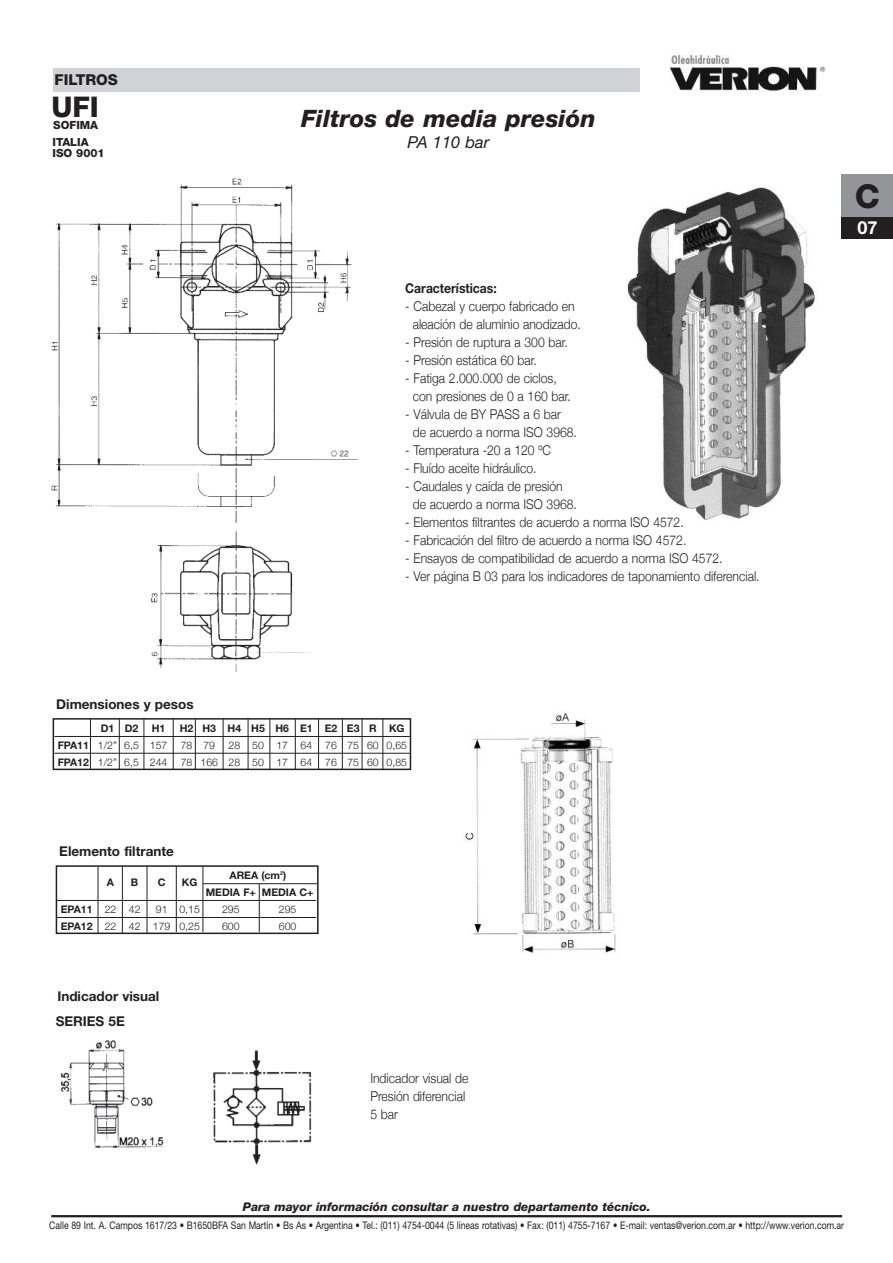
<style>
.page{position:relative;width:893px;height:1263px;background:#fff}
.page>*{position:absolute;margin:0;border:0;box-sizing:border-box;transform-origin:0 0}
.t1{font:800 33px "Helvetica Neue";color:#231f20}
.t2{font:800 28.5px "Helvetica Neue";color:#231f20}
.t3{font:italic 800 24px "Helvetica Neue";color:#231f20}
.t4{font:700 18px "Helvetica Neue";color:#fff}
.t5{font:italic 16.5px "Helvetica Neue";color:#231f20}
.t6{font:800 15px "Helvetica Neue";color:#231f20}
.t7{font:300 13.5px/18px "Helvetica Neue";color:#231f20;scale:.9 1}
.t8{font:700 13.5px "Helvetica Neue";color:#231f20}
.t9{font:700 13.5px "Helvetica Neue";color:#231f20;scale:.9 1}
.t10{font:italic 800 12px "Helvetica Neue";color:#231f20}
.t11{font:800 11.25px/11.2px "Helvetica Neue";color:#231f20}
.t12{font:10.5px "Helvetica Neue";color:#231f20;scale:.83 1}
.t13{font:300 10.5px "Helvetica Neue";color:#231f20}
.t14{font:700 10.5px/17px "Helvetica Neue";color:#231f20;text-align:center}
.s1{font-weight:700}
.s2{font-weight:300}
</style>
<div class="page">
<hr style="left:51px;top:1215px;width:791px;height:2px;background:#231f20">
<img style="left:671px;top:55px;width:154px;height:36px">
<div style="left:53px;top:68px;width:587px;height:24px;background:#d1d2d4"></div>
<div style="left:842px;top:217px;width:51px;height:21px;background:#231f20"></div>
<div style="left:842px;top:174px;width:51px;height:43px;background:#939598"></div>
<img style="left:60px;top:1040px;width:252px;height:125px">
<img style="left:51px;top:178px;width:307px;height:494px">
<div style="left:53px;top:718px;width:358px;height:52px;border:2px solid #231f20"></div>
<hr style="left:54px;top:753px;width:356px;height:1px;background:#231f20">
<hr style="left:54px;top:736px;width:356px;height:1px;background:#231f20">
<hr style="left:90px;top:719px;width:1px;height:50px;background:#231f20">
<hr style="left:119px;top:719px;width:1px;height:50px;background:#231f20">
<hr style="left:144px;top:719px;width:1px;height:50px;background:#231f20">
<hr style="left:173px;top:719px;width:1px;height:50px;background:#231f20">
<hr style="left:195px;top:719px;width:1px;height:50px;background:#231f20">
<hr style="left:223px;top:719px;width:1px;height:50px;background:#231f20">
<hr style="left:248px;top:719px;width:1px;height:50px;background:#231f20">
<hr style="left:270px;top:719px;width:1px;height:50px;background:#231f20">
<hr style="left:295px;top:719px;width:1px;height:50px;background:#231f20">
<hr style="left:318px;top:719px;width:1px;height:50px;background:#231f20">
<hr style="left:342px;top:719px;width:1px;height:50px;background:#231f20">
<hr style="left:362px;top:719px;width:1px;height:50px;background:#231f20">
<hr style="left:383px;top:719px;width:1px;height:50px;background:#231f20">
<img style="left:627px;top:187px;width:188px;height:333px">
<img style="left:465px;top:711px;width:151px;height:242px">
<div style="left:56px;top:865px;width:263px;height:69px;border:2px solid #231f20"></div>
<hr style="left:56px;top:900px;width:260px;height:1px;background:#231f20">
<hr style="left:56px;top:917px;width:260px;height:1px;background:#231f20">
<hr style="left:203px;top:883px;width:114px;height:1px;background:#231f20">
<hr style="left:98px;top:866px;width:1px;height:67px;background:#231f20">
<hr style="left:122px;top:866px;width:1px;height:67px;background:#231f20">
<hr style="left:147px;top:866px;width:1px;height:67px;background:#231f20">
<hr style="left:176px;top:866px;width:1px;height:66px;background:#231f20">
<hr style="left:203px;top:866px;width:1px;height:66px;background:#231f20">
<hr style="left:259px;top:884px;width:1px;height:48px;background:#231f20">
<p class="t6" style="left:55px;top:75px;width:65px">FILTROS</p>
<h2 class="t2" style="left:51px;top:97px;width:49px">UFI</h2>
<p class="t11" style="left:53px;top:120px;width:47px">SOFIMA</p>
<h3 class="t3" style="left:301px;top:110px;width:296px">Filtros de media presión</h3>
<p class="t5" style="left:407px;top:136px;width:83px">PA 110 bar</p>
<p class="t11" style="left:53px;top:137px;width:54px">ITALIA<br>ISO 9001</p>
<p class="t9" style="left:405px;top:283px;width:103px">Características:</p>
<p class="t7" style="left:405px;top:297px;width:197px;text-align:center">- Cabezal y cuerpo fabricado en aleación de aluminio anodizado.</p>
<p class="t7" style="left:405px;top:333px;width:182px">- Presión de ruptura a 300 bar.</p>
<p class="t7" style="left:405px;top:351px;width:148px">- Presión estática 60 bar.</p>
<p class="t7" style="left:413px;top:369px;width:177px;text-indent:-7px">- Fatiga 2.000.000 de ciclos, con presiones de 0 a 160 bar.</p>
<p class="t7" style="left:413px;top:405px;width:184px;text-indent:-7px">- Válvula de BY PASS a 6 bar de acuerdo a norma ISO 3968.</p>
<p class="t7" style="left:405px;top:441px;width:163px">- Temperatura -20 a 120 ºC</p>
<p class="t7" style="left:405px;top:459px;width:147px">- Fluído aceite hidráulico.</p>
<p class="t7" style="left:413px;top:477px;width:184px;text-indent:-7px">- Caudales y caída de presión de acuerdo a norma ISO 3968.</p>
<p class="t7" style="left:405px;top:513px;width:311px">- Elementos filtrantes de acuerdo a norma ISO 4572.</p>
<p class="t7" style="left:405px;top:531px;width:314px">- Fabricación del filtro de acuerdo a norma ISO 4572.</p>
<p class="t7" style="left:405px;top:549px;width:354px">- Ensayos de compatibilidad de acuerdo a norma ISO 4572.</p>
<p class="t7" style="left:405px;top:567px;width:395px">- Ver página B 03 para los indicadores de taponamiento diferencial.</p>
<h1 class="t1" style="left:855px;top:184px;width:27px">C</h1>
<h3 class="t4" style="left:857px;top:221px;width:22px">07</h3>
<p class="t8" style="left:56px;top:699px;width:139px">Dimensiones y pesos</p>
<p class="t14" style="left:101px;top:720px;width:39px">D1 D2</p>
<p class="t14" style="left:152px;top:720px;width:15px">H1</p>
<p class="t14" style="left:180px;top:720px;width:226px">H2 H3 H4 H5 H6 E1 E2 E3 R KG</p>
<p class="t13" style="left:58px;top:738px;width:111px"><span class="s1">FPA11</span> 1/2” 6,5 157</p>
<p class="t13" style="left:181px;top:738px;width:36px">78 79</p>
<p class="t13" style="left:229px;top:738px;width:180px">28 50 17 64 76 75 60 0,65</p>
<p class="t13" style="left:58px;top:755px;width:111px"><span class="s1">FPA12</span> 1/2” 6,5 244</p>
<p class="t13" style="left:181px;top:755px;width:228px">78 166 28 50 17 64 76 75 60 0,85</p>
<p class="t8" style="left:59px;top:846px;width:116px">Elemento filtrante</p>
<p class="t14" style="left:107px;top:875px;width:9px">A</p>
<p class="t14" style="left:131px;top:875px;width:9px">B</p>
<p class="t14" style="left:158px;top:875px;width:9px">C</p>
<p class="t14" style="left:182px;top:875px;width:17px">KG</p>
<p class="t14" style="left:206px;top:868px;width:109px">AREA (cm<sup>2</sup>)<br>MEDIA F+ MEDIA C+</p>
<p class="t14" style="left:61px;top:901px;width:81px">EPA11 <span class="s2">22 42</span></p>
<p class="t13" style="left:156px;top:903px;width:46px">91 0,15</p>
<p class="t13" style="left:222px;top:903px;width:19px">295</p>
<p class="t13" style="left:279px;top:903px;width:19px">295</p>
<p class="t13" style="left:61px;top:920px;width:141px"><span class="s1">EPA12</span> 22 42 179 0,25</p>
<p class="t13" style="left:222px;top:920px;width:19px">600</p>
<p class="t13" style="left:279px;top:920px;width:19px">600</p>
<p class="t8" style="left:57px;top:991px;width:104px">Indicador visual</p>
<p class="t8" style="left:56px;top:1016px;width:71px">SERIES 5E</p>
<p class="t7" style="left:370px;top:1069px;width:111px">Indicador visual de<br>Presión diferencial<br>5 bar</p>
<p class="t10" style="left:243px;top:1203px;width:409px">Para mayor información consultar a nuestro departamento técnico.</p>
<p class="t12" style="left:49px;top:1222px;width:959px">Calle 89 Int. A. Campos 1617/23 • B1650BFA San Martín • Bs As • Argentina • Tel.: (011) 4754-0044 (5 líneas rotativas) • Fax: (011) 4755-7167 • E-mail: ventas@verion.com.ar • http://www.verion.com.ar</p>
</div>
